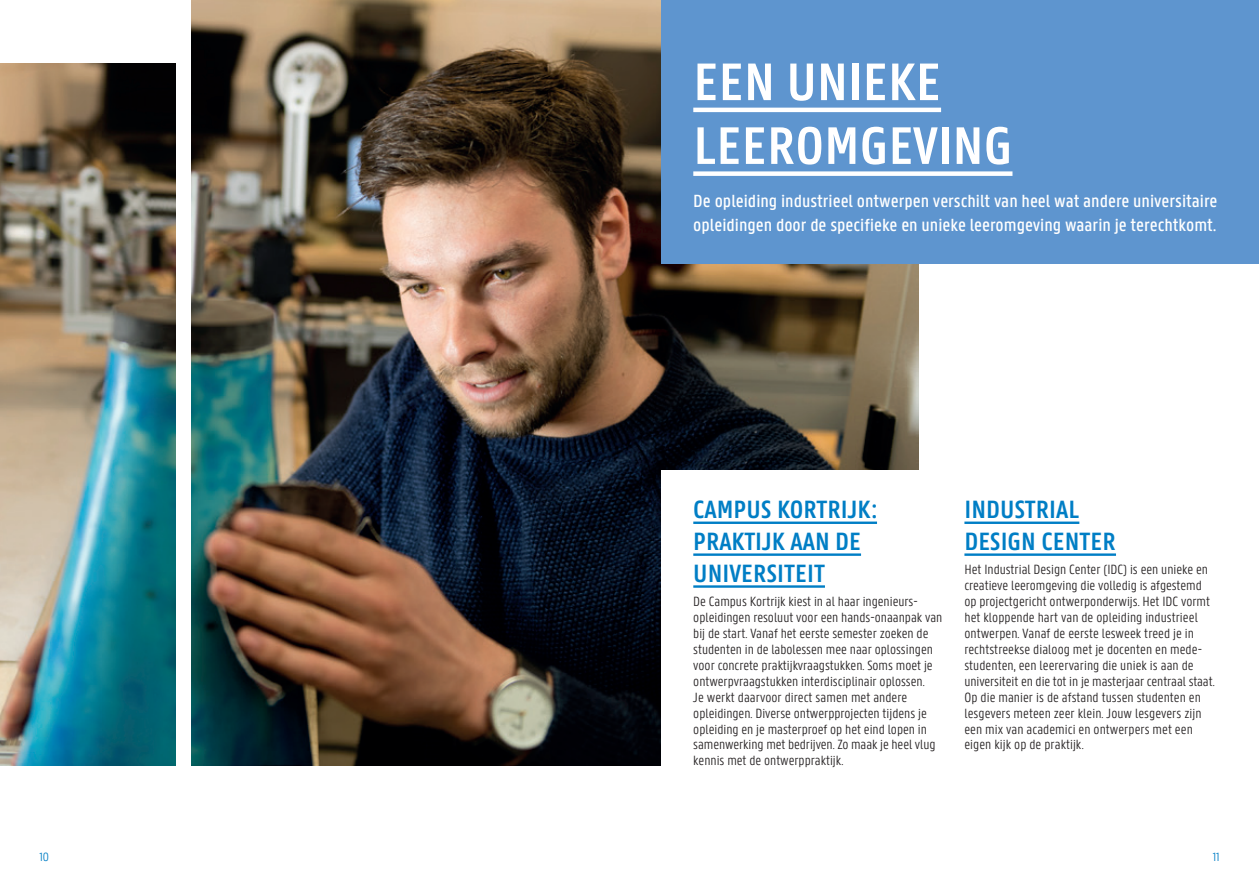
<style>
.page{position:relative;width:1259px;height:893px;background:#fff}
.page>*{position:absolute;margin:0;border:0;box-sizing:border-box;transform-origin:0 0}
.t1{font:600 56.25px/63.8px "U Gent Panno Text";color:#fff}
.t2{font:600 26.7px/32px "U Gent Panno Text";color:#007ec5}
.t3{font:500 18.75px/24px "U Gent Panno Text";color:#fff}
.t4{font:300 14.25px/15.9px "U Gent Panno Text";color:#231f20}
.t5{font:300 12.75px "U Gent Panno Text";color:#007ec5}
</style>
<div class="page">
<img style="left:191px;top:0;width:727px;height:765px">
<img style="left:0;top:64px;width:175px;height:701px">
<div style="left:661px;top:470px;width:335px;height:334px;background:#fff"></div>
<div style="left:661px;top:0;width:598px;height:263px;background:#5e95cf"></div>
<hr style="left:693px;top:108px;width:248px;height:4px;background:#fff">
<div style="left:693px;top:171px;width:319px;height:5px;background:#fff"></div>
<hr style="left:693px;top:522px;width:184px;height:2px;background:#007ec5">
<hr style="left:693px;top:553px;width:168px;height:3px;background:#007ec5">
<hr style="left:693px;top:585px;width:132px;height:3px;background:#007ec5">
<hr style="left:964px;top:522px;width:115px;height:2px;background:#007ec5">
<hr style="left:964px;top:553px;width:152px;height:3px;background:#007ec5">
<h1 class="t1" style="left:693px;top:49px;width:321px">EEN UNIEKE<br>LEEROMGEVING</h1>
<h3 class="t3" style="left:693px;top:189px;width:526px">De opleiding industrieel ontwerpen verschilt van heel wat andere universitaire opleidingen door de specifieke en unieke leeromgeving waarin je terechtkomt.</h3>
<h2 class="t2" style="left:693px;top:493px;width:185px">CAMPUS KORTRIJK:<br>PRAKTIJK AAN DE<br>UNIVERSITEIT</h2>
<p class="t4" style="left:693px;top:593px;width:250px">De Campus Kortrijk kiest in al haar ingenieurs&shy;opleidingen resoluut voor een hands-onaanpak van bij de start. Vanaf het eerste semester zoeken de studenten in de labolessen mee naar oplossingen voor concrete praktijkvraagstukken. Soms moet je ontwerpvraagstukken interdisciplinair oplossen.<br>Je werkt daarvoor direct samen met andere opleidingen. Diverse ontwerpprojecten tijdens je opleiding en je masterproef op het eind lopen in samenwerking met bedrijven. Zo maak je heel vlug kennis met de ontwerppraktijk.</p>
<h2 class="t2" style="left:964px;top:493px;width:153px">INDUSTRIAL<br>DESIGN CENTER</h2>
<p class="t4" style="left:964px;top:561px;width:252px">Het Industrial Design Center (IDC) is een unieke en creatieve leeromgeving die volledig is afgestemd op projectgericht ontwerponderwijs. Het IDC vormt het kloppende hart van de opleiding industrieel ontwerpen. Vanaf de eerste lesweek treed je in rechtstreekse dialoog met je docenten en mede&shy;studenten, een leerervaring die uniek is aan de universiteit en die tot in je masterjaar centraal staat.<br>Op die manier is de afstand tussen studenten en lesgevers meteen zeer klein. Jouw lesgevers zijn een mix van academici en ontwerpers met een eigen kijk op de praktijk.</p>
<p class="t5" style="left:39px;top:849px;width:11px">10</p>
<p class="t5" style="left:1212px;top:849px;width:8px">11</p>
</div>
